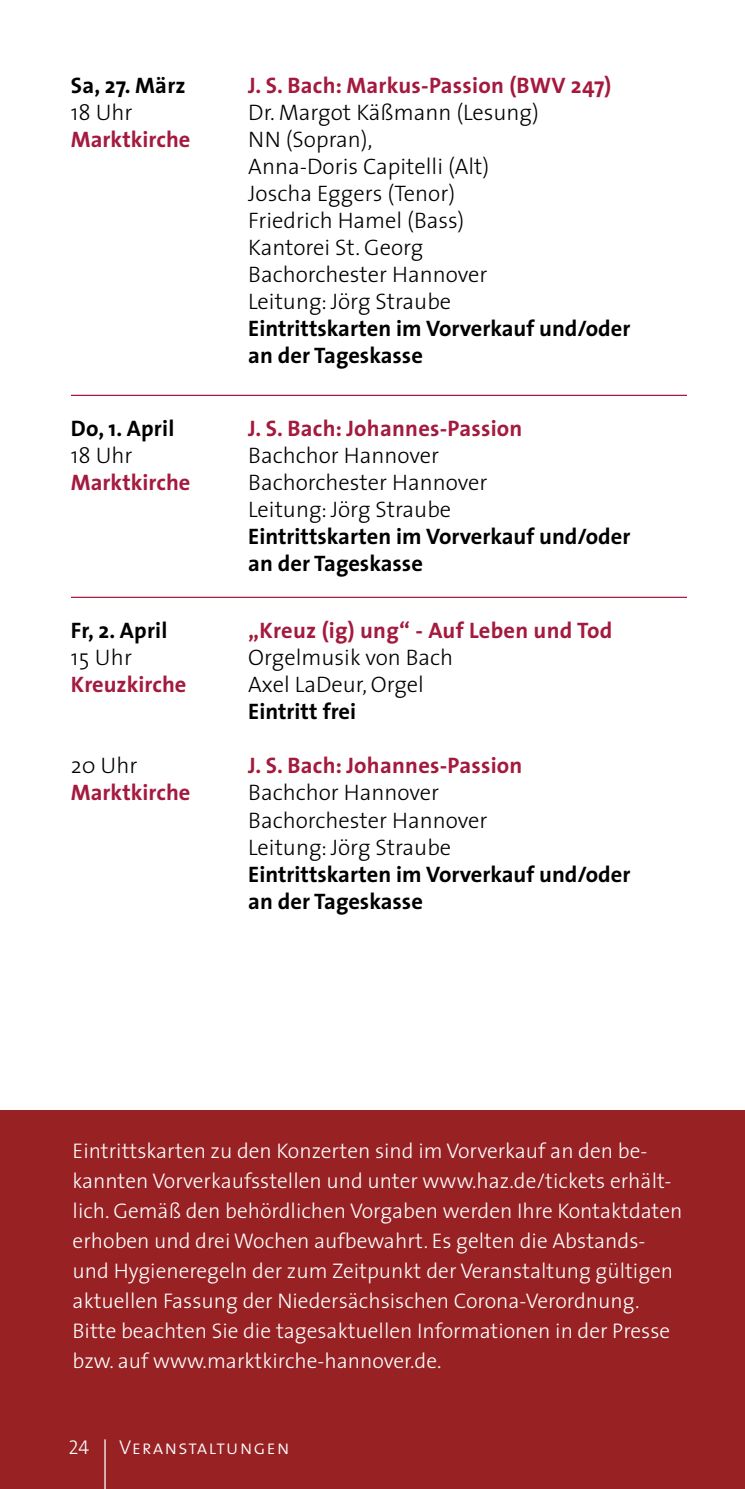
<style>
.page{position:relative;width:745px;height:1489px;background:#fff}
.page>*{position:absolute;margin:0;border:0;box-sizing:border-box;transform-origin:0 0}
.t1{font:300 22.5px/27px "The Sans";color:#000}
.t2{font:700 22.5px/27px "The Sans";color:#000}
.t3{font:700 22.5px "The Sans";letter-spacing:.01em;color:#a41a3e}
.t4{font:300 21.25px/30px "The Sans";color:#fff}
.t5{font:20px "The Sans Light Caps";letter-spacing:.05em;color:#fff}
</style>
<div class="page">
<div style="left:0;top:1110px;width:744px;height:378px;background:#982124"></div>
<hr style="left:104px;top:1439px;width:2px;height:49px;background:#fff">
<hr style="left:71px;top:395px;width:615px;height:1px;background:#a41a3e">
<hr style="left:71px;top:596px;width:615px;height:2px;background:#a41a3e">
<p class="t2" style="left:71px;top:71px;width:116px">Sa, 27. März</p>
<p class="t3" style="left:248px;top:67px;width:364px">J. S. Bach: Markus-Passion (BWV 247)</p>
<p class="t1" style="left:71px;top:98px;width:63px">18 Uhr</p>
<p class="t1" style="left:248px;top:98px;width:292px">Dr. Margot Käßmann (Lesung)</p>
<p class="t3" style="left:71px;top:121px;width:121px">Marktkirche</p>
<p class="t1" style="left:248px;top:125px;width:242px">NN (Sopran),<br>Anna-Doris Capitelli (Alt)<br>Joscha Eggers (Tenor)<br>Friedrich Hamel (Bass)<br>Kantorei St. Georg<br>Bachorchester Hannover<br>Leitung: Jörg Straube</p>
<p class="t2" style="left:248px;top:314px;width:383px">Eintrittskarten im Vorverkauf und/oder an der Tageskasse</p>
<p class="t2" style="left:71px;top:415px;width:105px">Do, 1. April</p>
<p class="t3" style="left:248px;top:410px;width:275px">J. S. Bach: Johannes-Passion</p>
<p class="t1" style="left:71px;top:441px;width:63px">18 Uhr</p>
<p class="t1" style="left:248px;top:441px;width:192px">Bachchor Hannover</p>
<p class="t3" style="left:71px;top:464px;width:121px">Marktkirche</p>
<p class="t1" style="left:248px;top:468px;width:240px">Bachorchester Hannover<br>Leitung: Jörg Straube</p>
<p class="t2" style="left:248px;top:523px;width:383px">Eintrittskarten im Vorverkauf und/oder an der Tageskasse</p>
<p class="t2" style="left:71px;top:616px;width:98px">Fr, 2. April</p>
<p class="t3" style="left:248px;top:612px;width:365px">„Kreuz (ig) ung“ - Auf Leben und Tod</p>
<p class="t1" style="left:71px;top:643px;width:63px">15 Uhr</p>
<p class="t1" style="left:248px;top:643px;width:206px">Orgelmusik von Bach</p>
<p class="t3" style="left:71px;top:666px;width:117px">Kreuzkirche</p>
<p class="t1" style="left:248px;top:670px;width:177px">Axel LaDeur, Orgel</p>
<p class="t2" style="left:248px;top:697px;width:109px">Eintritt frei</p>
<p class="t1" style="left:71px;top:751px;width:68px">20 Uhr</p>
<p class="t3" style="left:248px;top:747px;width:275px">J. S. Bach: Johannes-Passion</p>
<p class="t3" style="left:71px;top:774px;width:121px">Marktkirche</p>
<p class="t1" style="left:248px;top:778px;width:240px">Bachchor Hannover<br>Bachorchester Hannover<br>Leitung: Jörg Straube</p>
<p class="t2" style="left:248px;top:859px;width:383px">Eintrittskarten im Vorverkauf und/oder an der Tageskasse</p>
<p class="t4" style="left:73px;top:1134px;width:611px">Eintrittskarten zu den Konzerten sind im Vorverkauf an den be&shy;kannten Vorverkaufsstellen und unter www.haz.de/tickets erhält&shy;lich. Gemäß den behördlichen Vorgaben werden Ihre Kontaktdaten erhoben und drei Wochen aufbewahrt. Es gelten die Abstands&shy;und Hygieneregeln der zum Zeitpunkt der Veranstaltung gültigen aktuellen Fassung der Niedersächsischen Corona-Verordnung.<br>Bitte beachten Sie die tagesaktuellen Informationen in der Presse bzw. auf www.marktkirche-hannover.de.</p>
<p class="t5" style="left:68px;top:1430px;width:22px">24</p>
<p class="t5" style="left:119px;top:1430px;width:172px">Veranstaltungen</p>
</div>
